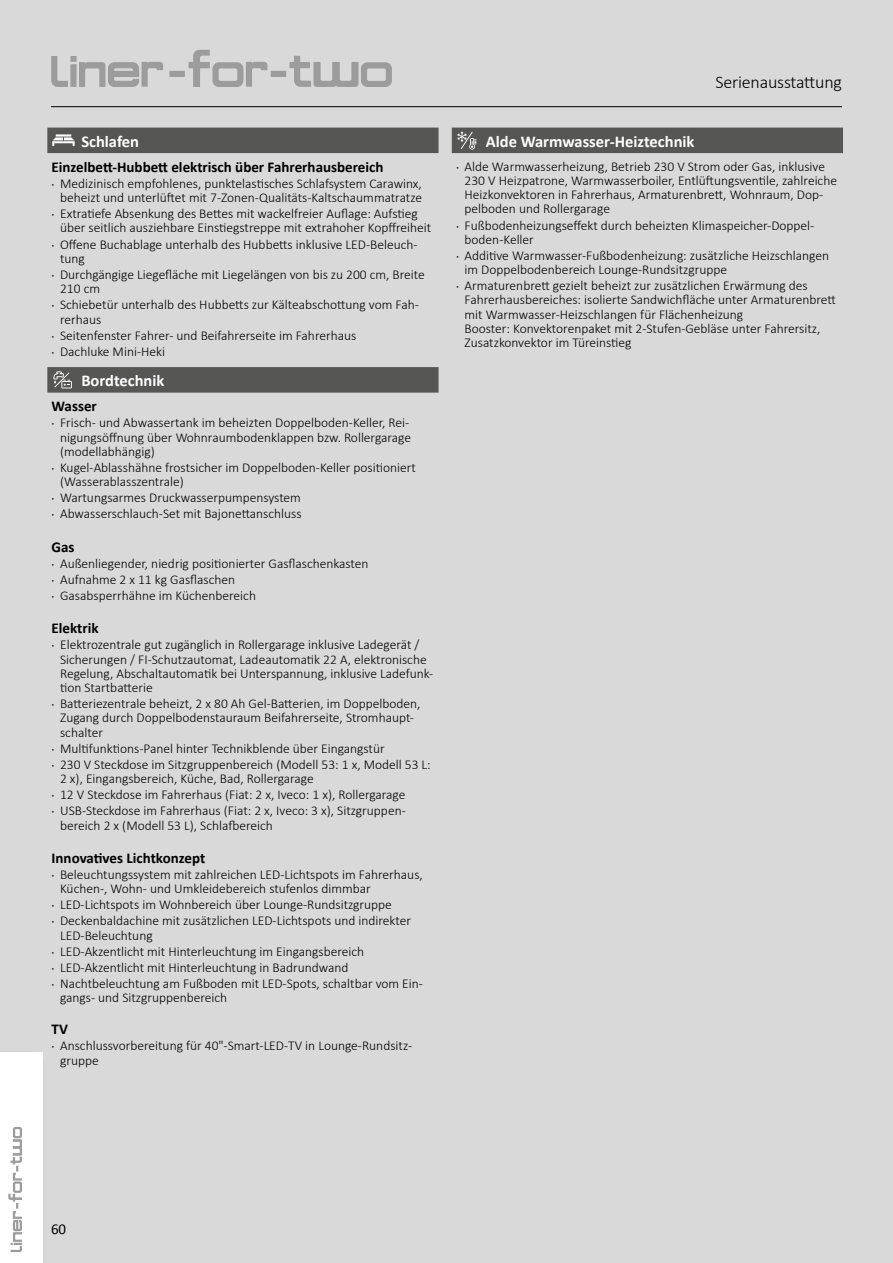
<style>
.page{position:relative;width:893px;height:1263px;background:#d9d9da}
.page>*{position:absolute;margin:0;border:0;box-sizing:border-box;transform-origin:0 0}
.t1{font:300 18px "Calibri";letter-spacing:-.01em;color:#000}
.t2{font:700 16.5px "Calibri";color:#fff}
.t3{font:700 15px "Calibri";color:#000}
.t4{font:15px "Calibri";color:#000}
.t5{font:300 13.5px/14.2px "Calibri";color:#000}
.s1{font-family:"Minion Pro";font-weight:400}
</style>
<div class="page">
<svg style="left:47px;top:128px;width:392px;height:265px"></svg>
<svg style="left:52px;top:137px;width:23px;height:9px"></svg>
<hr style="left:56px;top:134px;width:15px;height:3px;background:#fff">
<svg style="left:53px;top:371px;width:19px;height:17px"></svg>
<div style="left:452px;top:128px;width:391px;height:25px;background:#565655"></div>
<hr style="left:51px;top:106px;width:791px;height:1px;background:#000">
<svg style="left:51px;top:50px;width:341px;height:37px"></svg>
<div style="left:0;top:1050px;width:45px;height:213px;background:#d3d3d4"></div>
<div style="left:0;top:1052px;width:43px;height:211px;background:#fff"></div>
<svg style="left:8px;top:1127px;width:14px;height:125px"></svg>
<p class="t2" style="left:81px;top:129px;width:59px">Schlafen</p>
<p class="t3" style="left:52px;top:156px;width:333px">Einzelbett-Hubbett elektrisch über Fahrerhausbereich</p>
<p class="t5" style="left:52px;top:176px;width:372px;text-align:right"><span class="s1">·</span> Medizinisch empfohlenes, punktelastisches Schlafsystem Carawinx, beheizt und unterlüftet mit 7-Zonen-Qualitäts-Kaltschaummatratze</p>
<p class="t5" style="left:60px;top:206px;width:373px;text-indent:-9px"><span class="s1">·</span> Extratiefe Absenkung des Bettes mit wackelfreier Auflage: Aufstieg über seitlich ausziehbare Einstiegstreppe mit extrahoher Kopffreiheit</p>
<p class="t5" style="left:60px;top:237px;width:359px;text-indent:-9px"><span class="s1">·</span> Offene Buchablage unterhalb des Hubbetts inklusive LED-Beleuch&shy;tung</p>
<p class="t5" style="left:60px;top:267px;width:366px;text-indent:-9px"><span class="s1">·</span> Durchgängige Liegefläche mit Liegelängen von bis zu 200 cm, Breite<br>210 cm</p>
<p class="t5" style="left:60px;top:297px;width:360px;text-indent:-9px"><span class="s1">·</span> Schiebetür unterhalb des Hubbetts zur Kälteabschottung vom Fah&shy;rerhaus</p>
<p class="t5" style="left:52px;top:327px;width:306px;line-height:16px"><span class="s1">·</span> Seitenfenster Fahrer- und Beifahrerseite im Fahrerhaus <span class="s1">·</span> Dachluke Mini-Heki</p>
<p class="t2" style="left:81px;top:369px;width:85px">Bordtechnik</p>
<p class="t3" style="left:52px;top:396px;width:47px">Wasser</p>
<p class="t5" style="left:60px;top:416px;width:353px;text-indent:-9px"><span class="s1">·</span> Frisch- und Abwassertank im beheizten Doppelboden-Keller, Rei&shy;nigungsöffnung über Wohnraumbodenklappen bzw. Rollergarage (modellabhängig)</p>
<p class="t5" style="left:60px;top:460px;width:357px;text-indent:-9px"><span class="s1">·</span> Kugel-Ablasshähne frostsicher im Doppelboden-Keller positioniert (Wasserablasszentrale)</p>
<p class="t5" style="left:52px;top:490px;width:252px;line-height:16px"><span class="s1">·</span> Wartungsarmes Druckwasserpumpensystem <span class="s1">·</span> Abwasserschlauch-Set mit Bajonettanschluss</p>
<p class="t3" style="left:52px;top:536px;width:24px">Gas</p>
<p class="t5" style="left:52px;top:555px;width:318px;line-height:16px"><span class="s1">·</span> Außenliegender, niedrig positionierter Gasflaschenkasten <span class="s1">·</span> Aufnahme 2 x 11 kg Gasflaschen<br><span class="s1">·</span> Gasabsperrhähne im Küchenbereich</p>
<p class="t3" style="left:52px;top:618px;width:49px">Elektrik</p>
<p class="t5" style="left:60px;top:638px;width:375px;text-indent:-9px"><span class="s1">·</span> Elektrozentrale gut zugänglich in Rollergarage inklusive Ladegerät / Sicherungen / FI-Schutzautomat, Ladeautomatik 22 A, elektronische Regelung, Abschaltautomatik bei Unterspannung, inklusive Ladefunk&shy;tion Startbatterie</p>
<p class="t5" style="left:60px;top:696px;width:362px;text-indent:-9px"><span class="s1">·</span> Batteriezentrale beheizt, 2 x 80 Ah Gel-Batterien, im Doppelboden,<br>Zugang durch Doppelbodenstauraum Beifahrerseite, Stromhaupt&shy;schalter</p>
<p class="t5" style="left:52px;top:740px;width:381px;line-height:16px"><span class="s1">·</span> Multifunktions-Panel hinter Technikblende über Eingangstür<br><span class="s1">·</span> 230 V Steckdose im Sitzgruppenbereich (Modell 53: 1 x, Modell 53 L:</p>
<p class="t5" style="left:52px;top:770px;width:356px;line-height:16px;text-indent:9px">2 x), Eingangsbereich, Küche, Bad, Rollergarage<br><span class="s1">·</span> 12 V Steckdose im Fahrerhaus (Fiat: 2 x, Iveco: 1 x), Rollergarage <span class="s1">·</span> USB-Steckdose im Fahrerhaus (Fiat: 2 x, Iveco: 3 x), Sitzgruppen-</p>
<p class="t5" style="left:60px;top:818px;width:214px">bereich 2 x (Modell 53 L), Schlafbereich</p>
<p class="t3" style="left:52px;top:847px;width:155px">Innovatives Lichtkonzept</p>
<p class="t5" style="left:60px;top:867px;width:364px;text-indent:-9px"><span class="s1">·</span> Beleuchtungssystem mit zahlreichen LED-Lichtspots im Fahrerhaus,<br>Küchen-, Wohn- und Umkleidebereich stufenlos dimmbar</p>
<p class="t5" style="left:52px;top:896px;width:361px;line-height:16px"><span class="s1">·</span> LED-Lichtspots im Wohnbereich über Lounge-Rundsitzgruppe<br><span class="s1">·</span> Deckenbaldachine mit zusätzlichen LED-Lichtspots und indirekter</p>
<p class="t5" style="left:52px;top:927px;width:373px;line-height:16px;text-indent:9px">LED-Beleuchtung<br><span class="s1">·</span> LED-Akzentlicht mit Hinterleuchtung im Eingangsbereich<br><span class="s1">·</span> LED-Akzentlicht mit Hinterleuchtung in Badrundwand<br><span class="s1">·</span> Nachtbeleuchtung am Fußboden mit LED-Spots, schaltbar vom Ein-</p>
<p class="t5" style="left:60px;top:990px;width:169px">gangs- und Sitzgruppenbereich</p>
<p class="t3" style="left:52px;top:1018px;width:18px">TV</p>
<p class="t5" style="left:60px;top:1038px;width:354px;text-indent:-9px"><span class="s1">·</span> Anschlussvorbereitung für 40"-Smart-LED-TV in Lounge-Rundsitz&shy;gruppe</p>
<h1 class="t1" style="left:715px;top:71px;width:128px">Serienausstattung</h1>
<p class="t2" style="left:486px;top:129px;width:210px">Alde Warmwasser-Heiztechnik</p>
<p class="t5" style="left:465px;top:159px;width:374px;text-indent:-9px"><span class="s1">·</span> Alde Warmwasserheizung, Betrieb 230 V Strom oder Gas, inklusive 230 V Heizpatrone, Warmwasserboiler, Entlüftungsventile, zahlreiche Heizkonvektoren in Fahrerhaus, Armaturenbrett, Wohnraum, Dop&shy;pelboden und Rollergarage</p>
<p class="t5" style="left:465px;top:218px;width:351px;text-indent:-9px"><span class="s1">·</span> Fußbodenheizungseffekt durch beheizten Klimaspeicher-Doppel&shy;boden-Keller</p>
<p class="t5" style="left:465px;top:248px;width:366px;text-indent:-9px"><span class="s1">·</span> Additive Warmwasser-Fußbodenheizung: zusätzliche Heizschlangen im Doppelbodenbereich Lounge-Rundsitzgruppe</p>
<p class="t5" style="left:465px;top:278px;width:373px;text-indent:-9px"><span class="s1">·</span> Armaturenbrett gezielt beheizt zur zusätzlichen Erwärmung des Fahrerhausbereiches: isolierte Sandwichfläche unter Armaturenbrett mit Warmwasser-Heizschlangen für Flächenheizung<br>Booster: Konvektorenpaket mit 2-Stufen-Gebläse unter Fahrersitz, Zusatzkonvektor im Türeinstieg</p>
<p class="t4" style="left:51px;top:1218px;width:17px">60</p>
</div>
